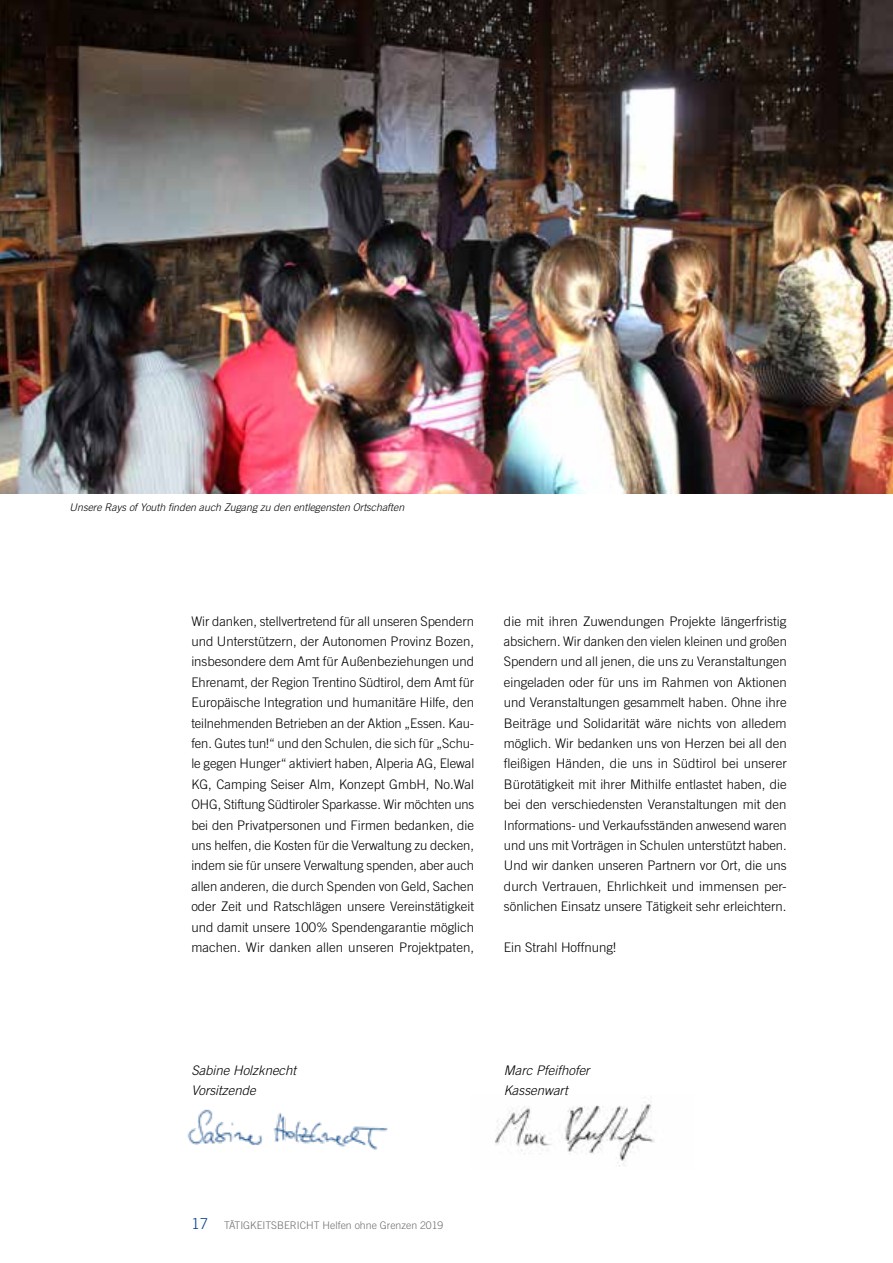
<style>
.page{position:relative;width:893px;height:1263px;background:#fff}
.page>*{position:absolute;margin:0;border:0;box-sizing:border-box;transform-origin:0 0}
.t1{font:300 13.2px/20.4px "Trade Gothic LT Std";color:#000;text-align:justify}
.t2{font:italic 300 13.2px/20.4px "Trade Gothic LT Std";color:#000}
.t3{font:italic 300 10.5px "Trade Gothic LT Std";color:#000}
.t4{font:300 10.5px "Trade Gothic LT Std";color:#706f6f}
.s1{font-size:15px;color:#004289}
</style>
<div class="page">
<img style="left:0;top:0;width:893px;height:494px">
<img style="left:187px;top:1109px;width:201px;height:41px">
<img style="left:494px;top:1102px;width:161px;height:65px">
<p class="t3" style="left:70px;top:501px;width:336px">Unsere Rays of Youth finden auch Zugang zu den entlegensten Ortschaften</p>
<p class="t1" style="left:191px;top:610px;width:284px">Wir danken, stellvertretend für all unseren Spendern und Unterstützern, der Autonomen Provinz Bozen, insbesondere dem Amt für Außenbeziehungen und Ehrenamt, der Region Trentino Südtirol, dem Amt für Europäische Integration und humanitäre Hilfe, den teilnehmenden Betrieben an der Aktion „Essen. Kau&shy;fen. Gutes tun!“ und den Schulen, die sich für „Schu&shy;le gegen Hunger“ aktiviert haben, Alperia AG, Elewal KG, Camping Seiser Alm, Konzept GmbH, No.Wal OHG, Stiftung Südtiroler Sparkasse. Wir möchten uns bei den Privatpersonen und Firmen bedanken, die uns helfen, die Kosten für die Verwaltung zu decken, indem sie für unsere Verwaltung spenden, aber auch allen anderen, die durch Spenden von Geld, Sachen oder Zeit und Ratschlägen unsere Vereinstätigkeit und damit unsere 100% Spendengarantie möglich machen. Wir danken allen unseren Projektpaten,</p>
<p class="t1" style="left:504px;top:610px;width:284px">die mit ihren Zuwendungen Projekte längerfristig absichern. Wir danken den vielen kleinen und großen Spendern und all jenen, die uns zu Veranstaltungen eingeladen oder für uns im Rahmen von Aktionen und Veranstaltungen gesammelt haben. Ohne ihre Beiträge und Solidarität wäre nichts von alledem möglich. Wir bedanken uns von Herzen bei all den fleißigen Händen, die uns in Südtirol bei unserer Bürotätigkeit mit ihrer Mithilfe entlastet haben, die bei den verschiedensten Veranstaltungen mit den Informations- und Verkaufsständen anwesend waren und uns mit Vorträgen in Schulen unterstützt haben.<br>Und wir danken unseren Partnern vor Ort, die uns durch Vertrauen, Ehrlichkeit und immensen per&shy;sönlichen Einsatz unsere Tätigkeit sehr erleichtern.</p>
<p class="t1" style="left:504px;top:937px;width:114px">Ein Strahl Hoffnung!</p>
<p class="t2" style="left:191px;top:1060px;width:106px">Sabine Holzknecht<br>Vorsitzende</p>
<p class="t2" style="left:504px;top:1060px;width:87px">Marc Pfeifhofer<br>Kassenwart</p>
<p class="t4" style="left:191px;top:1219px;width:254px"><span class="s1">17</span> TÄTIGKEITSBERICHT Helfen ohne Grenzen 2019</p>
</div>
